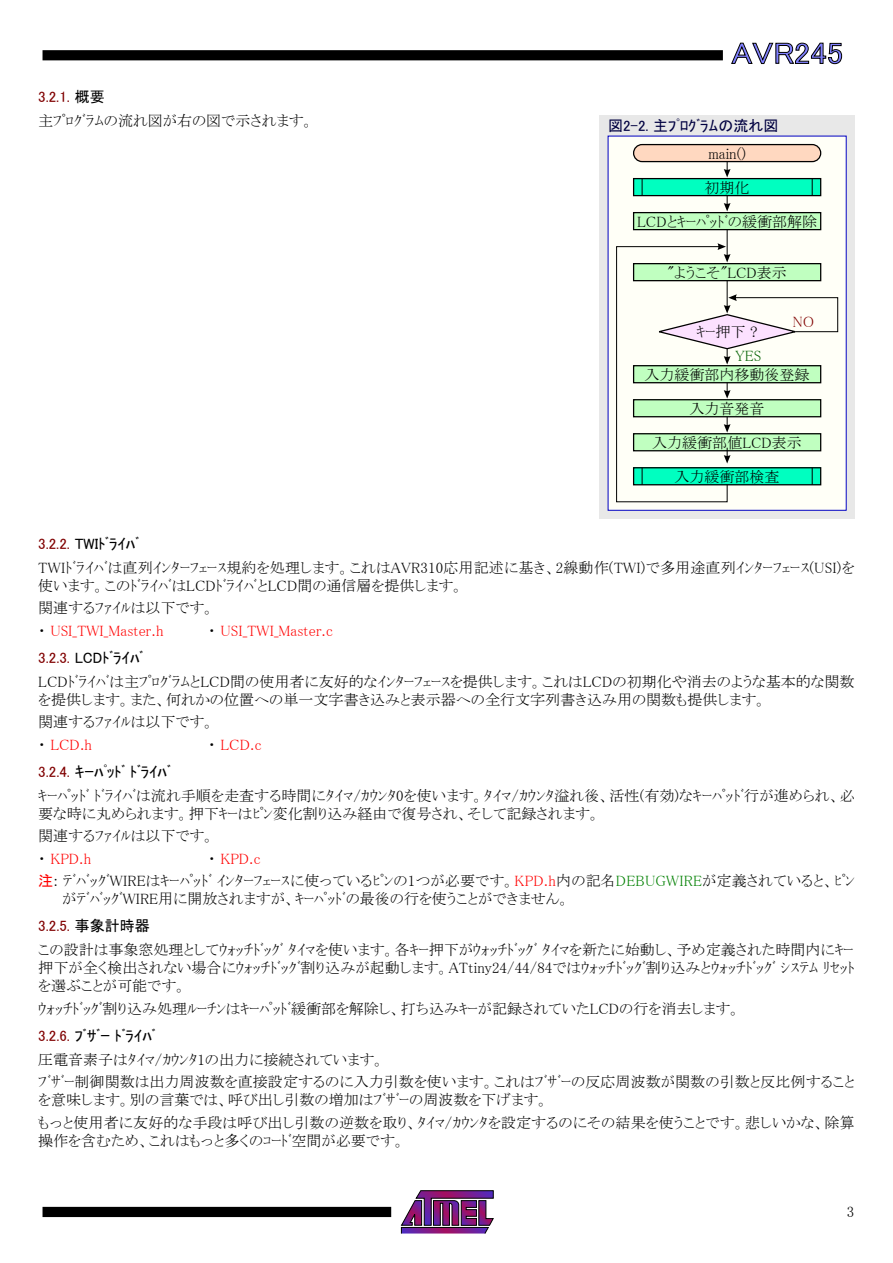
<style>
.page{position:relative;width:893px;height:1263px;background:#fff}
.page>*{position:absolute;margin:0;border:0;box-sizing:border-box;transform-origin:0 0}
.t1{font:30px "MS P Gothic";color:#8080ff;scale:1.1 1}
.t2{font:15px/18px "MS P Mincho";color:#000}
.t3{font:15px "MS P Gothic";color:#000}
.t4{font:15px/22.5px "MS P Mincho";color:#f00}
.t5{font:15px "MS P Gothic";color:#800000}
.t6{font:15px "MS P Gothic";color:#000040}
.t7{font:15px "MS P Mincho";color:#006000}
.t8{font:15px "MS P Mincho";color:#800000}
.s1{color:#000}
.s2{color:#800000}
.s3{color:#f00}
.s4{font-family:"MS P Gothic";color:#f00}
.s5{color:#008000}
</style>
<div class="page">
<svg style="left:401px;top:1190px;width:93px;height:44px"></svg>
<div style="left:43px;top:1207px;width:348px;height:10px;background:#000"></div>
<div style="left:43px;top:50px;width:680px;height:10px;background:#000"></div>
<svg style="left:731px;top:43px;width:111px;height:21px"></svg>
<div style="left:600px;top:115px;width:255px;height:404px;background:#e8e8e8"></div>
<div style="left:608px;top:136px;width:238px;height:374px;background:#fffff7"></div>
<div style="left:634px;top:145px;width:187px;height:17px;background:#ffd8c0;border-radius:9px"></div>
<div style="left:633px;top:144px;width:188px;height:18px;border:1px solid #000;border-radius:9px"></div>
<div style="left:634px;top:179px;width:187px;height:17px;background:#00ffc0"></div>
<div style="left:633px;top:178px;width:188px;height:18px;border:1px solid #000"></div>
<svg style="left:642px;top:179px;width:1px;height:17px"></svg>
<svg style="left:812px;top:179px;width:1px;height:17px"></svg>
<div style="left:634px;top:213px;width:187px;height:17px;background:#c0ffc0"></div>
<div style="left:633px;top:212px;width:188px;height:18px;border:1px solid #000"></div>
<svg style="left:724px;top:162px;width:6px;height:15px"></svg>
<svg style="left:724px;top:196px;width:6px;height:15px"></svg>
<svg style="left:616px;top:230px;width:222px;height:273px"></svg>
<h1 class="t1" style="left:731px;top:38px;width:103px">AVR245</h1>
<p class="t5" style="left:38px;top:89px;width:68px">3.2.1. <span class="s1">概要</span></p>
<p class="t2" style="left:38px;top:112px;width:277px">主ﾌﾟﾛｸﾞﾗﾑの流れ図が右の図で示されます。</p>
<p class="t6" style="left:608px;top:118px;width:172px">図2-2. 主ﾌﾟﾛｸﾞﾗﾑの流れ図</p>
<p class="t2" style="left:708px;top:144px;width:39px">main()</p>
<p class="t2" style="left:705px;top:178px;width:46px">初期化</p>
<p class="t2" style="left:637px;top:212px;width:182px">LCDとｷｰﾊﾟｯﾄﾞの緩衝部解除</p>
<p class="t2" style="left:667px;top:263px;width:121px">"ようこそ"LCD表示</p>
<p class="t8" style="left:793px;top:315px;width:23px">NO</p>
<p class="t2" style="left:645px;top:365px;width:166px">入力緩衝部内移動後登録</p>
<p class="t2" style="left:690px;top:399px;width:76px">入力音発音</p>
<p class="t2" style="left:652px;top:433px;width:151px">入力緩衝部値LCD表示</p>
<p class="t2" style="left:675px;top:467px;width:106px">入力緩衝部検査</p>
<p class="t2" style="left:697px;top:323px;width:63px">ｷｰ押下 ?</p>
<p class="t7" style="left:735px;top:349px;width:27px">YES</p>
<p class="t3" style="left:38px;top:536px;width:102px"><span class="s2">3.2.2.</span> TWIﾄﾞﾗｲﾊﾞ</p>
<p class="t2" style="left:38px;top:558px;width:818px">TWIﾄﾞﾗｲﾊﾞは直列ｲﾝﾀｰﾌｪｰｽ規約を処理します。これはAVR310応用記述に基き、2線動作(TWI)で多用途直列ｲﾝﾀｰﾌｪｰｽ(USI)を使います。このﾄﾞﾗｲﾊﾞはLCDﾄﾞﾗｲﾊﾞとLCD間の通信層を提供します。</p>
<p class="t4" style="left:38px;top:596px;width:178px"><span class="s1">関連するﾌｧｲﾙは以下です。・</span> USI_TWI_Master.h</p>
<p class="t4" style="left:208px;top:619px;width:126px"><span class="s1">・</span> USI_TWI_Master.c</p>
<p class="t3" style="left:38px;top:650px;width:107px"><span class="s2">3.2.3.</span> LCDﾄﾞﾗｲﾊﾞ</p>
<p class="t2" style="left:38px;top:672px;width:818px">LCDﾄﾞﾗｲﾊﾞは主ﾌﾟﾛｸﾞﾗﾑとLCD間の使用者に友好的なｲﾝﾀｰﾌｪｰｽを提供します。これはLCDの初期化や消去のような基本的な関数を提供します。また、何れかの位置への単一文字書き込みと表示器への全行文字列書き込み用の関数も提供します。</p>
<p class="t2" style="left:38px;top:710px;width:178px;line-height:22.5px">関連するﾌｧｲﾙは以下です。・ <span class="s3">LCD.h</span></p>
<p class="t4" style="left:208px;top:733px;width:55px"><span class="s1">・</span> LCD.c</p>
<p class="t3" style="left:38px;top:764px;width:134px"><span class="s2">3.2.4.</span> ｷｰﾊﾟｯﾄﾞ ﾄﾞﾗｲﾊﾞ</p>
<p class="t2" style="left:38px;top:786px;width:818px">ｷｰﾊﾟｯﾄﾞ ﾄﾞﾗｲﾊﾞは流れ手順を走査する時間にﾀｲﾏ/ｶｳﾝﾀ0を使います。ﾀｲﾏ/ｶｳﾝﾀ溢れ後、活性(有効)なｷｰﾊﾟｯﾄﾞ行が進められ、必要な時に丸められます。押下ｷｰはﾋﾟﾝ変化割り込み経由で復号され、そして記録されます。</p>
<p class="t2" style="left:38px;top:824px;width:178px;line-height:22.5px">関連するﾌｧｲﾙは以下です。・ <span class="s3">KPD.h</span></p>
<p class="t2" style="left:38px;top:847px;width:818px;line-height:22.5px;text-indent:170px">・ <span class="s3">KPD.c<br></span><span class="s4">注</span>: ﾃﾞﾊﾞｯｸﾞWIREはｷｰﾊﾟｯﾄﾞ ｲﾝﾀｰﾌｪｰｽに使っているﾋﾟﾝの1つが必要です。<span class="s3">KPD.h</span>内の記名<span class="s5">DEBUGWIRE</span>が定義されていると、ﾋﾟﾝ</p>
<p class="t2" style="left:62px;top:890px;width:509px">がﾃﾞﾊﾞｯｸﾞWIRE用に開放されますが、ｷｰﾊﾟｯﾄﾞの最後の行を使うことができません。</p>
<p class="t5" style="left:38px;top:918px;width:113px">3.2.5. <span class="s1">事象計時器</span></p>
<p class="t2" style="left:38px;top:941px;width:818px;text-align:justify">この設計は事象窓処理としてｳｫｯﾁﾄﾞｯｸﾞ ﾀｲﾏを使います。各ｷｰ押下がｳｫｯﾁﾄﾞｯｸﾞ ﾀｲﾏを新たに始動し、予め定義された時間内にｷｰ押下が全く検出されない場合にｳｫｯﾁﾄﾞｯｸﾞ割り込みが起動します。ATtiny24/44/84ではｳｫｯﾁﾄﾞｯｸﾞ割り込みとｳｫｯﾁﾄﾞｯｸﾞ ｼｽﾃﾑ ﾘｾｯﾄを選ぶことが可能です。</p>
<p class="t2" style="left:38px;top:999px;width:704px">ｳｫｯﾁﾄﾞｯｸﾞ割り込み処理ﾙｰﾁﾝはｷｰﾊﾟｯﾄﾞ緩衝部を解除し、打ち込みｷｰが記録されていたLCDの行を消去します。</p>
<p class="t3" style="left:38px;top:1028px;width:119px"><span class="s2">3.2.6.</span> ﾌﾞｻﾞｰ ﾄﾞﾗｲﾊﾞ</p>
<p class="t2" style="left:38px;top:1048px;width:818px;line-height:22.5px">圧電音素子はﾀｲﾏ/ｶｳﾝﾀ1の出力に接続されています。<br>ﾌﾞｻﾞｰ制御関数は出力周波数を直接設定するのに入力引数を使います。これはﾌﾞｻﾞｰの反応周波数が関数の引数と反比例すること</p>
<p class="t2" style="left:38px;top:1088px;width:818px;line-height:22.5px">を意味します。別の言葉では、呼び出し引数の増加はﾌﾞｻﾞｰの周波数を下げます。<br>もっと使用者に友好的な手段は呼び出し引数の逆数を取り、ﾀｲﾏ/ｶｳﾝﾀを設定するのにその結果を使うことです。悲しいかな、除算</p>
<p class="t2" style="left:38px;top:1131px;width:368px">操作を含むため、これはもっと多くのｺｰﾄﾞ空間が必要です。</p>
<p class="t2" style="left:847px;top:1202px;width:9px">3</p>
</div>
